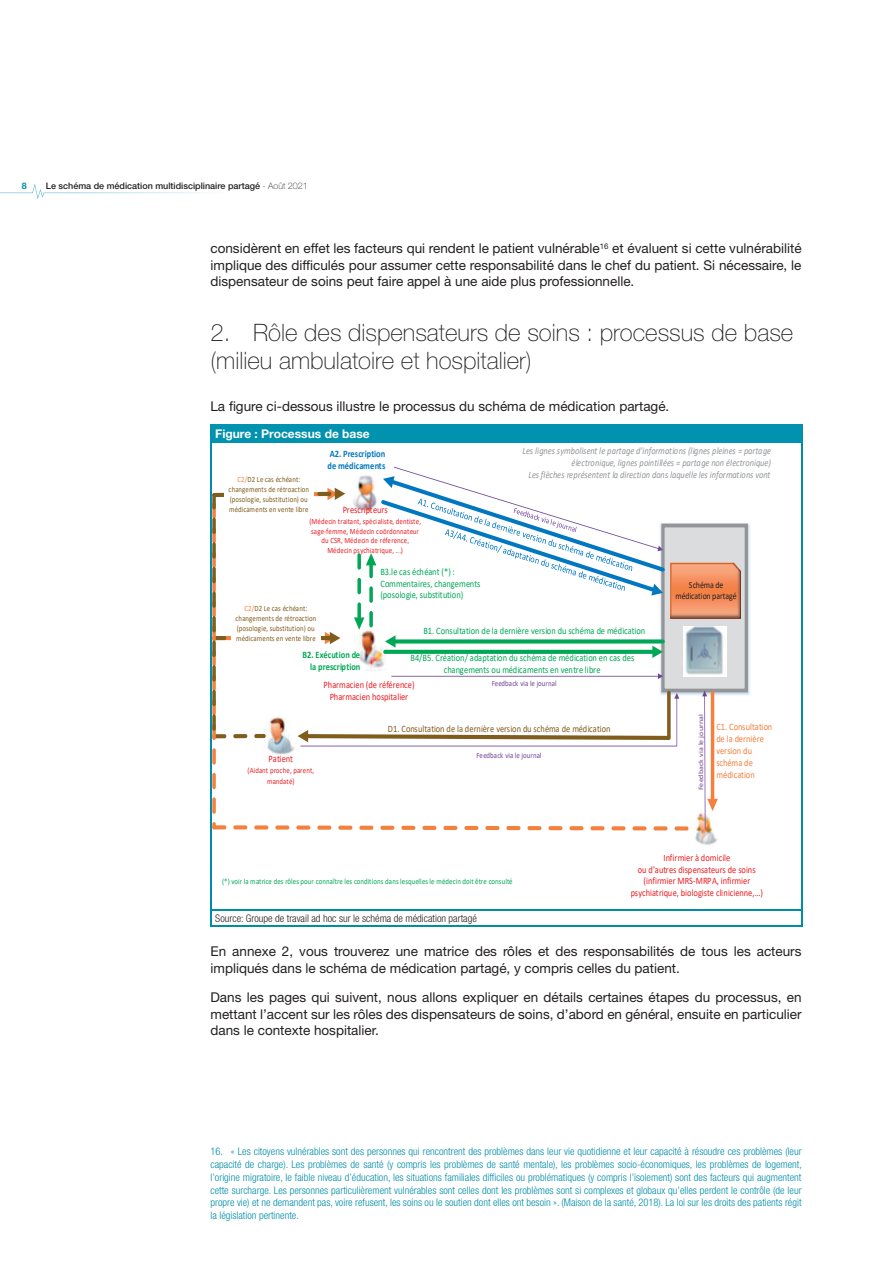
<style>
.page{position:relative;width:893px;height:1263px;background:#fff}
.page>*{position:absolute;margin:0;border:0;box-sizing:border-box;transform-origin:0 0}
.t1{font:100 24px/28.8px "Helvetica Neue LT Std";color:#231f20}
.t2{font:13.5px/16.5px "Helvetica Neue LT Std";color:#231f20;text-align:justify}
.t3{font:700 12px "Helvetica Neue LT Std";color:#fff}
.t4{font:300 condensed 10.5px/12.8px "Helvetica Neue LT Std";color:#008da8;text-align:justify}
.t5{font:300 condensed 10.5px "Helvetica Neue LT Std";color:#231f20}
.t6{font:9.9px/11.9px "Calibri";color:#00a756;scale:.85 1}
.t7{font:italic 9.9px/11.9px "Calibri";letter-spacing:-.01em;color:#939598;text-align:right;scale:.85 1}
.t8{font:9.9px/11.9px "Calibri";color:#ea1d23;text-align:center;scale:.85 1}
.t9{font:9.9px "Calibri";color:#805c1d;scale:.85 1}
.t10{font:9.9px/11.9px "Calibri";color:#f4803e;scale:.85 1}
.t11{font:700 9.9px/11.9px "Calibri";color:#0077c0;scale:.85 1}
.t12{font:700 9.9px/11.9px "Calibri";color:#00a756;text-align:right;scale:.85 1}
.t13{font:9.3px "Calibri";letter-spacing:-.015em;color:#231f20;scale:.85 1}
.t14{font:9.15px "Calibri";letter-spacing:.005em;color:#231f20;scale:.85 1}
.t15{font:500 9px "Helvetica Neue LT Std";color:#231f20}
.t16{font:700 9px "Helvetica Neue LT Std";color:#008da8}
.t17{font:7.95px/9.9px "Calibri";letter-spacing:.01em;color:#805c1d;text-align:center;scale:.85 1}
.t18{font:7.95px/9.9px "Calibri";letter-spacing:.01em;color:#ea1d23;text-align:center;scale:.85 1}
.t19{font:7.95px "Calibri";letter-spacing:.01em;color:#00a756;scale:.85 1}
.t20{font:7.95px "Calibri";letter-spacing:.01em;color:#6f439a;scale:.85 1}
.t21{font:6.9px "Calibri";letter-spacing:.01em;color:#6f439a;scale:1.17 1}
.s1{font-weight:100}
.s2{color:#f4803e}
</style>
<div class="page">
<svg style="left:0;top:184px;width:208px;height:15px"></svg>
<div style="left:211px;top:425px;width:591px;height:17px;background:#0092ae"></div>
<hr style="left:210px;top:442px;width:2px;height:468px;background:#008da8">
<hr style="left:801px;top:442px;width:2px;height:468px;background:#008da8">
<hr style="left:210px;top:910px;width:593px;height:1px;background:#008da8">
<svg style="left:210px;top:911px;width:2px;height:15px"></svg>
<svg style="left:801px;top:911px;width:2px;height:15px"></svg>
<hr style="left:210px;top:926px;width:593px;height:1px;background:#008da8">
<hr style="left:210px;top:424px;width:593px;height:1px;background:#0092ae">
<svg style="left:210px;top:425px;width:1px;height:16px"></svg>
<svg style="left:802px;top:425px;width:1px;height:16px"></svg>
<hr style="left:210px;top:441px;width:593px;height:1px;background:#0092ae">
<img style="left:748px;top:523px;width:2px;height:172px">
<img style="left:688px;top:808px;width:30px;height:37px">
<img style="left:267px;top:742px;width:28px;height:13px">
<hr style="left:212px;top:493px;width:14px;height:4px;background:#805c1d;border-radius:2px">
<hr style="left:704px;top:695px;width:1px;height:134px;background:#6f439a">
<svg style="left:212px;top:734px;width:14px;height:4px"></svg>
<svg style="left:212px;top:825px;width:14px;height:4px"></svg>
<svg style="left:233px;top:825px;width:14px;height:4px"></svg>
<svg style="left:254px;top:825px;width:14px;height:4px"></svg>
<svg style="left:275px;top:825px;width:14px;height:4px"></svg>
<div style="left:296px;top:825px;width:14px;height:5px;background:#f4803e;border-radius:2px"></div>
<div style="left:317px;top:825px;width:14px;height:5px;background:#f4803e;border-radius:2px"></div>
<svg style="left:338px;top:826px;width:14px;height:4px"></svg>
<svg style="left:359px;top:826px;width:14px;height:4px"></svg>
<svg style="left:380px;top:826px;width:14px;height:4px"></svg>
<svg style="left:401px;top:826px;width:14px;height:4px"></svg>
<svg style="left:422px;top:826px;width:14px;height:4px"></svg>
<hr style="left:443px;top:826px;width:14px;height:4px;background:#f4803e;border-radius:2px">
<hr style="left:464px;top:826px;width:14px;height:4px;background:#f4803e;border-radius:2px">
<hr style="left:485px;top:826px;width:14px;height:4px;background:#f4803e;border-radius:2px">
<hr style="left:506px;top:826px;width:14px;height:4px;background:#f4803e;border-radius:2px">
<svg style="left:527px;top:826px;width:14px;height:4px"></svg>
<svg style="left:548px;top:826px;width:14px;height:4px"></svg>
<svg style="left:569px;top:826px;width:14px;height:4px"></svg>
<svg style="left:590px;top:826px;width:14px;height:4px"></svg>
<svg style="left:611px;top:826px;width:14px;height:4px"></svg>
<svg style="left:632px;top:826px;width:14px;height:4px"></svg>
<svg style="left:653px;top:826px;width:14px;height:4px"></svg>
<svg style="left:674px;top:826px;width:14px;height:4px"></svg>
<hr style="left:212px;top:636px;width:14px;height:4px;background:#805c1d;border-radius:2px">
<hr style="left:711px;top:691px;width:3px;height:111px;background:#f4803e;border-radius:2px">
<svg style="left:707px;top:799px;width:11px;height:12px"></svg>
<svg style="left:212px;top:502px;width:4px;height:17px"></svg>
<svg style="left:212px;top:527px;width:4px;height:16px"></svg>
<svg style="left:212px;top:551px;width:4px;height:17px"></svg>
<svg style="left:212px;top:576px;width:4px;height:16px"></svg>
<svg style="left:212px;top:601px;width:4px;height:16px"></svg>
<svg style="left:212px;top:625px;width:4px;height:17px"></svg>
<svg style="left:212px;top:650px;width:4px;height:16px"></svg>
<svg style="left:212px;top:674px;width:4px;height:17px"></svg>
<svg style="left:212px;top:699px;width:4px;height:16px"></svg>
<svg style="left:212px;top:724px;width:4px;height:16px"></svg>
<svg style="left:212px;top:748px;width:4px;height:17px"></svg>
<svg style="left:212px;top:773px;width:4px;height:16px"></svg>
<svg style="left:212px;top:797px;width:4px;height:17px"></svg>
<svg style="left:212px;top:822px;width:4px;height:7px"></svg>
<svg style="left:212px;top:493px;width:4px;height:16px"></svg>
<svg style="left:212px;top:518px;width:4px;height:16px"></svg>
<svg style="left:212px;top:542px;width:4px;height:17px"></svg>
<svg style="left:212px;top:567px;width:4px;height:16px"></svg>
<svg style="left:212px;top:591px;width:4px;height:17px"></svg>
<svg style="left:212px;top:616px;width:4px;height:16px"></svg>
<svg style="left:212px;top:641px;width:4px;height:16px"></svg>
<svg style="left:212px;top:665px;width:4px;height:17px"></svg>
<svg style="left:212px;top:690px;width:4px;height:16px"></svg>
<svg style="left:212px;top:714px;width:4px;height:17px"></svg>
<svg style="left:220px;top:476px;width:528px;height:266px"></svg>
<div style="left:231px;top:601px;width:89px;height:45px;background:#fff"></div>
<p class="t16" style="left:22px;top:180px;width:7px">8</p>
<p class="t15" style="left:46px;top:181px;width:263px">Le schéma de médication multidisciplinaire partagé <span class="s1">- Août 2021</span></p>
<p class="t2" style="left:210px;top:240px;width:593px">considèrent en effet les facteurs qui rendent le patient vulnérable<sup>16</sup> et évaluent si cette vulnérabilité implique des difficulés pour assumer cette responsabilité dans le chef du patient. Si nécessaire, le dispensateur de soins peut faire appel à une aide plus professionnelle.</p>
<h1 class="t1" style="left:210px;top:318px;width:584px">2. Rôle des dispensateurs de soins : processus de base (milieu ambulatoire et hospitalier)</h1>
<p class="t2" style="left:210px;top:398px;width:460px">La figure ci-dessous illustre le processus du schéma de médication partagé.</p>
<p class="t3" style="left:215px;top:426px;width:156px">Figure : Processus de base</p>
<p class="t11" style="left:327px;top:448px;width:70px">A2. Prescription de médicaments</p>
<p class="t17" style="left:229px;top:474px;width:96px"><span class="s2">C2/</span>D2 Le cas échéant: changements de rétroaction (posologie, substitution) ou médicaments en vente libre</p>
<p class="t8" style="left:343px;top:504px;width:55px">Prescripteurs</p>
<p class="t18" style="left:309px;top:516px;width:133px">(Médecin traitant, spécialiste, dentiste, sage-femme, Médecin coördonnateur du CSR, Médecin de réference, Médecin psychiatrique, ...)</p>
<p class="t6" style="left:380px;top:565px;width:119px">B3.le cas échéant (*) :<br>Commentaires, changements (posologie, substitution)</p>
<p class="t7" style="left:523px;top:445px;width:294px">Les lignes symbolisent le partage d'informations (lignes pleines = partage électronique, lignes pointillées = partage non électronique)<br>Les flèches représentent la direction dans laquelle les informations vont</p>
<p class="t14" style="left:689px;top:579px;width:42px">Schéma de</p>
<p class="t13" style="left:675px;top:590px;width:73px">médication partagé</p>
<p class="t17" style="left:235px;top:603px;width:97px"><span class="s2">C2/</span>D2 Le cas échéant: changements de rétroaction (posologie, substitution) ou médicaments en vente libre</p>
<p class="t12" style="left:302px;top:649px;width:70px">B2. Exécution de la prescription</p>
<p class="t6" style="left:423px;top:624px;width:263px">B1. Consultation de la dernière version du schéma de médication</p>
<p class="t6" style="left:410px;top:652px;width:265px;text-align:center">B4/B5. Création/ adaptation du schéma de médication en cas des changements ou médicaments en ventre libre</p>
<p class="t8" style="left:269px;top:753px;width:30px">Patient</p>
<p class="t18" style="left:248px;top:764px;width:80px;line-height:11.2px">(Aidant proche, parent, mandaté)</p>
<p class="t8" style="left:323px;top:678px;width:109px">Pharmacien (de référence)<br>Pharmacien hospitalier</p>
<p class="t20" style="left:492px;top:678px;width:78px">Feedback via le journal</p>
<p class="t21" style="left:696px;top:790px;width:66px;rotate:-90deg">Feedback via le journal</p>
<p class="t9" style="left:388px;top:722px;width:263px">D1. Consultation de la dernière version du schéma de médication</p>
<p class="t10" style="left:716px;top:721px;width:67px">C1. Consultation de la dernière version du schéma de médication</p>
<p class="t20" style="left:476px;top:750px;width:78px">Feedback via le journal</p>
<p class="t19" style="left:222px;top:875px;width:343px">(*) voir la matrice des rôles pour connaître les conditions dans lesquelles le médecin doit être consulté</p>
<p class="t8" style="left:631px;top:851px;width:157px">Infirmier à domicile<br>ou d'autres dispensateurs de soins (infirmier MRS-MRPA, infirmier psychiatrique, biologiste clinicienne, )</p>
<p class="t5" style="left:215px;top:912px;width:263px">Source: Groupe de travail ad hoc sur le schéma de médication partagé</p>
<p class="t2" style="left:210px;top:943px;width:592px">En annexe 2, vous trouverez une matrice des rôles et des responsabilités de tous les acteurs impliqués dans le schéma de médication partagé, y compris celles du patient.</p>
<p class="t2" style="left:210px;top:989px;width:593px">Dans les pages qui suivent, nous allons expliquer en détails certaines étapes du processus, en mettant l’accent sur les rôles des dispensateurs de soins, d’abord en général, ensuite en particulier dans le contexte hospitalier.</p>
<p class="t4" style="left:210px;top:1145px;width:593px">16. « Les citoyens vulnérables sont des personnes qui rencontrent des problèmes dans leur vie quotidienne et leur capacité à résoudre ces problèmes (leur capacité de charge). Les problèmes de santé (y compris les problèmes de santé mentale), les problèmes socio-économiques, les problèmes de logement, l’origine migratoire, le faible niveau d’éducation, les situations familiales difficiles ou problématiques (y compris l’isolement) sont des facteurs qui augmentent cette surcharge. Les personnes particulièrement vulnérables sont celles dont les problèmes sont si complexes et globaux qu’elles perdent le contrôle (de leur propre vie) et ne demandent pas, voire refusent, les soins ou le soutien dont elles ont besoin ». (Maison de la santé, 2018). La loi sur les droits des patients régit la législation pertinente.</p>
</div>
